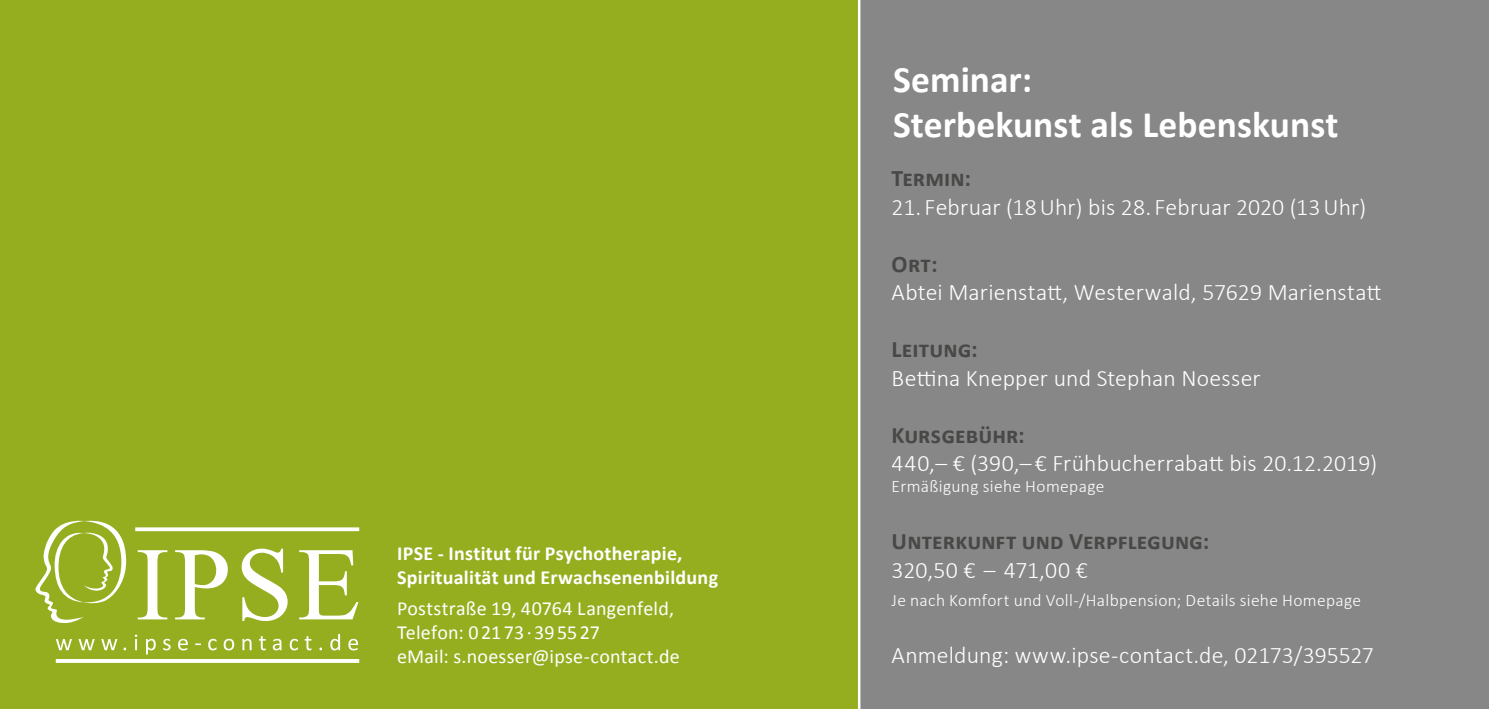
<style>
.page{position:relative;width:1489px;height:709px;background:#fff}
.page>*{position:absolute;margin:0;border:0;box-sizing:border-box;transform-origin:0 0}
.t1{font:700 37.5px/45px "Calibri";letter-spacing:.005em;color:#fff}
.t2{font:300 23.75px "Calibri";letter-spacing:.005em;color:#fff}
.t3{font:700 23.75px "Calibri";letter-spacing:.005em;color:#484847}
.t4{font:20px/24px "Calibri";letter-spacing:.01em;color:#fff}
.t5{font:700 20px/24px "Calibri";letter-spacing:.015em;color:#fff}
.t6{font:300 17.5px "Calibri";letter-spacing:.02em;color:#fff}
</style>
<div class="page">
<div style="left:0;top:0;width:869px;height:709px;background:#95ae1f"></div>
<div style="left:857px;top:0;width:631px;height:709px;background:#868786"></div>
<img style="left:1488px;top:94px;width:1px;height:615px">
<hr style="left:1488px;top:0;width:1px;height:94px;background:#95ae1f">
<svg style="left:35px;top:520px;width:324px;height:143px"></svg>
<p class="t5" style="left:397px;top:540px;width:322px">IPSE - Institut für Psychotherapie,<br>Spiritualität und Erwachsenenbildung</p>
<p class="t4" style="left:397px;top:595px;width:284px">Poststraße 19, 40764 Langenfeld,<br>Telefon: 02173·395527<br>eMail: s.noesser@ipse-contact.de</p>
<h1 class="t1" style="left:893px;top:55px;width:447px">Seminar:<br>Sterbekunst als Lebenskunst</h1>
<p class="t3" style="left:891px;top:164px;width:81px">Termin:</p>
<p class="t2" style="left:891px;top:192px;width:476px">21. Februar (18Uhr) bis 28. Februar 2020 (13Uhr)</p>
<p class="t3" style="left:891px;top:249px;width:47px">Ort:</p>
<p class="t2" style="left:891px;top:278px;width:491px">Abtei Marienstatt, Westerwald, 57629 Marienstatt</p>
<p class="t3" style="left:891px;top:334px;width:88px">Leitung:</p>
<p class="t2" style="left:891px;top:363px;width:371px">Bettina Knepper und Stephan Noesser</p>
<p class="t3" style="left:891px;top:420px;width:135px">Kursgebühr:</p>
<p class="t2" style="left:891px;top:448px;width:487px">440,– € (390,– € Frühbucherrabatt bis 20.12.2019)</p>
<p class="t6" style="left:891px;top:475px;width:214px">Ermäßigung siehe Homepage</p>
<p class="t3" style="left:891px;top:526px;width:319px">Unterkunft und Verpflegung:</p>
<p class="t2" style="left:891px;top:555px;width:197px">320,50 € – 471,00 €</p>
<p class="t6" style="left:891px;top:589px;width:471px">Je nach Komfort und Voll-/Halbpension; Details siehe Homepage</p>
<p class="t2" style="left:891px;top:640px;width:484px">Anmeldung: www.ipse-contact.de, 02173/395527</p>
</div>
